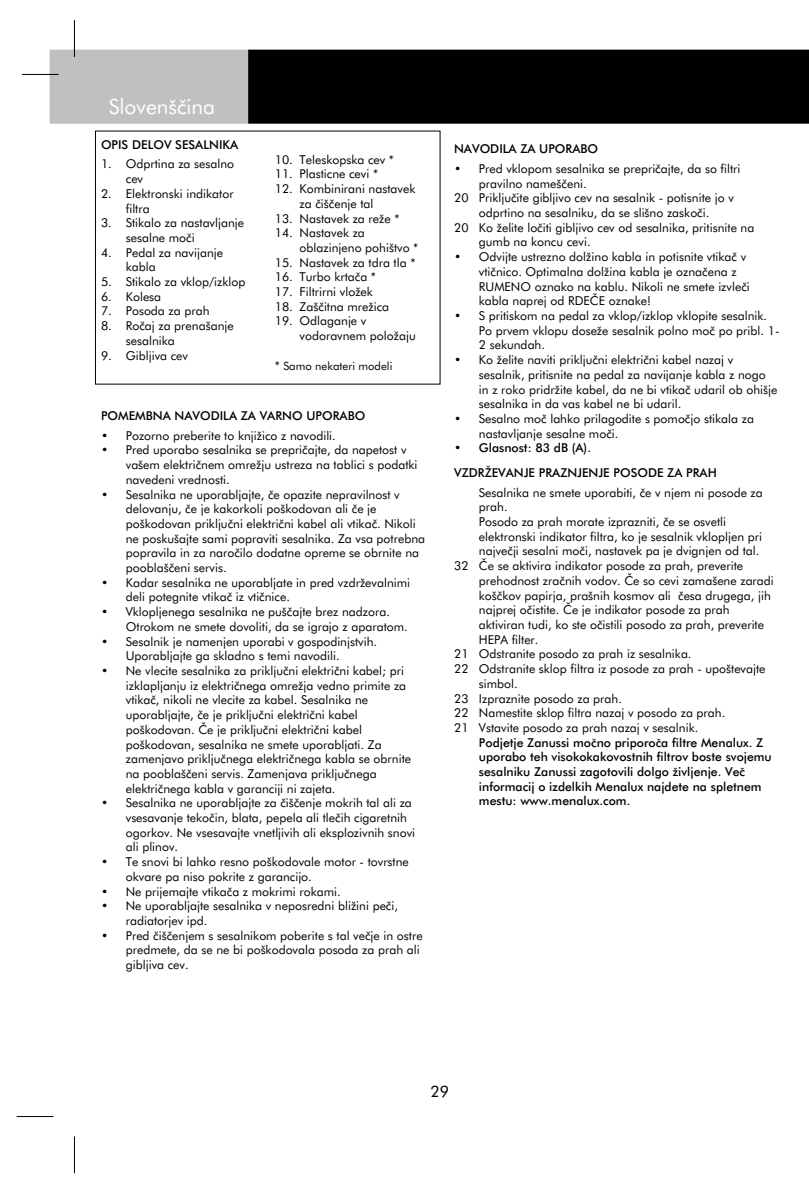
<style>
.page{position:relative;width:809px;height:1191px;background:#fff}
.page>*{position:absolute;margin:0;border:0;box-sizing:border-box;transform-origin:0 0}
.t1{font:21px "Futura Bk HU Book";letter-spacing:-.01em;color:#fff}
.t2{font:15.75px "Futura Bk HU Book";color:#000}
.t3{font:12.25px/14.7px "Futura Bk HU Book";letter-spacing:-.01em;color:#000}
.t4{font:12.25px/14.7px "Futura Med HU Medium";color:#000}
.t5{font:12.25px "Futura Bk HU Book";letter-spacing:-.055em;color:#000}
.t6{font:12.25px "Futura Bk HU Book";letter-spacing:-.035em;color:#000}
.t7{font:12.25px "Futura Bk HU Book";letter-spacing:-.07em;color:#000}
.t8{font:12.25px "Futura Med HU Medium";letter-spacing:-.065em;color:#000}
.t9{font:12.25px "Futura Bk HU Book";letter-spacing:-.08em;color:#000}
.t10{font:12.25px "Futura Med HU Medium";letter-spacing:-.04em;color:#000}
.t11{font:12.25px "Futura Bk HU Book";letter-spacing:.15em;color:#000}
.t12{font:12.25px "Futura Med HU Medium";letter-spacing:-.085em;color:#000}
.t13{font:12.25px "Futura Bk HU Book";letter-spacing:-.12em;color:#000}
.t14{font:12.25px "Futura Bk HU Book";letter-spacing:-.06em;color:#000}
.t15{font:12.25px "Futura Bk HU Book";letter-spacing:-.285em;color:#000}
.t16{font:11.38px "Futura Bk HU Book";color:#000}
.s1{font-size:12.25px}
.s2{font-family:"Futura Bk HU Book"}
</style>
<div class="page">
<div style="left:50px;top:50px;width:198px;height:74px;background:#c0c0c0"></div>
<div style="left:248px;top:50px;width:561px;height:74px;background:#000"></div>
<hr style="left:74px;top:1136px;width:1px;height:37px;background:#000">
<hr style="left:17px;top:1116px;width:36px;height:1px;background:#000">
<hr style="left:22px;top:74px;width:37px;height:1px;background:#000">
<hr style="left:74px;top:20px;width:1px;height:37px;background:#000">
<h1 class="t1" style="left:109px;top:98px;width:108px">Slove nš čina</h1>
<p class="t10" style="left:101px;top:139px;width:138px">O PIS D ELO VSESALNIK A</p>
<p class="t3" style="left:126px;top:158px;width:110px;text-indent:-25px">1. O dprtina za s e s alno ce v</p>
<p class="t3" style="left:126px;top:187px;width:110px;text-indent:-25px">2. Ele k trons k i indik ator fi ltra</p>
<p class="t3" style="left:126px;top:216px;width:117px;text-indent:-25px">3. Stik alo za nas tavljanje se salne m oči</p>
<p class="t3" style="left:126px;top:246px;width:96px;text-indent:-25px">4. Pe dalza navijanje k abla</p>
<p class="t7" style="left:101px;top:277px;width:146px">5. Stik alo za vk lop/izk lop</p>
<p class="t3" style="left:101px;top:290px;width:62px">6. Kolesa</p>
<p class="t3" style="left:101px;top:305px;width:106px">7. Pos oda za prah</p>
<p class="t3" style="left:101px;top:319px;width:131px">8. Ročajza pre naš anje</p>
<p class="t3" style="left:126px;top:334px;width:51px">se salnik a</p>
<p class="t14" style="left:101px;top:350px;width:91px">9 . Gibljiva ce v</p>
<p class="t11" style="left:275px;top:154px;width:126px">10. Teleskopska cev*</p>
<p class="t13" style="left:275px;top:169px;width:110px">11. Plas ticne ce vi *</p>
<p class="t3" style="left:275px;top:182px;width:139px;text-align:center">12. Kom b inirani nas tave k za čiš če nje tal</p>
<p class="t7" style="left:275px;top:213px;width:131px">13. Nas tave k za re že *</p>
<p class="t3" style="left:299px;top:226px;width:125px;text-indent:-25px">14. Nas tave k za<br>oblazinje no poh iš tvo *</p>
<p class="t9" style="left:275px;top:257px;width:147px">15. Nas tave k za tdra tla *</p>
<p class="t5" style="left:275px;top:272px;width:108px">16. Turbo k rtača *</p>
<p class="t5" style="left:275px;top:287px;width:97px">17. Filtrirni vlože k</p>
<p class="t3" style="left:275px;top:300px;width:116px">18. Z aš čitna m re žica<br>19 . O dlaganje v</p>
<p class="t3" style="left:299px;top:329px;width:116px">vodoravne m položaju</p>
<p class="t16" style="left:275px;top:361px;width:123px"><span class="s1">*</span>Sam o ne k ate ri m ode li</p>
<p class="t8" style="left:101px;top:410px;width:262px">PO MEMBNA NAVO D ILA Z A VARNO UPO RABO</p>
<p class="t3" style="left:101px;top:429px;width:238px">• Pozorno pre b e rite to k njižico z navodili.</p>
<p class="t3" style="left:126px;top:444px;width:293px;text-indent:-25px">• Pre d uporabo s e s alnik a s e pre pričajte , da nape tos tv vaš e m e le k trične m om re žju us tre za na tablici s podatk i nave de ni vre dnos ti.</p>
<p class="t3" style="left:126px;top:488px;width:301px;text-indent:-25px">• Se s alnik a ne uporabljajte , če opazite ne pravilnos tv<br>de lovanju, če je k ak ork oli poš k odovan ali če je<br>poš k odovan prik ljučni e le k trični k ab e lali vtik ač. Nik oli ne pos k uš ajte s am i popraviti s e s alnik a. Z a vs a potre bna popravila in za naročilo dodatne opre m e s e ob rnite na pooblaš če ni s e rvis .</p>
<p class="t3" style="left:126px;top:576px;width:286px;text-indent:-25px">• Kadar s e s alnik a ne uporabljate in pre d vzdrže valnim i de li pote gnite vtik ačiz vtičnice .</p>
<p class="t3" style="left:126px;top:605px;width:285px;text-indent:-25px">• Vk loplje ne ga s e s alnik a ne puš čajte b re z nadzora.<br>O trok om ne s m e te dovoliti, da s e igrajo z aparatom .</p>
<p class="t3" style="left:126px;top:635px;width:254px;text-indent:-25px">• Se s alnik je nam e nje n uporab i vgos podinjs tvih .<br>Uporabljajte ga s k ladno s te m i navodili.</p>
<p class="t3" style="left:126px;top:664px;width:284px;text-indent:-25px">• Ne vle cite s e s alnik a za prik ljučni e le k trični k ab e l;pri izk lapljanju iz e le k trične ga om re žja ve dno prim ite za vtik ač, nik oli ne vle cite za k ab e l. Se s alnik a ne uporabljajte , če je prik ljučni e le k trični k ab e l<br>poš k odovan. Č e je prik ljučni e le k trični k ab e l<br>poš k odovan, s e s alnik a ne s m e te uporabljati. Z a<br>zam e njavo prik ljučne ga e le k trične ga k abla s e ob rnite na pooblaš če ni s e rvis . Z am e njava prik ljučne ga<br>e le k trične ga k abla vgaranciji ni zaje ta.</p>
<p class="t3" style="left:126px;top:796px;width:291px;text-indent:-25px">• Se s alnik a ne uporabljajte za čiš če nje m ok rih talali za vs e s avanje te k očin, blata, pe pe la ali tle čih cigare tnih ogork ov. Ne vs e s avajte vne tljivih ali e k s plozivnih s novi ali plinov.</p>
<p class="t3" style="left:126px;top:855px;width:282px;text-indent:-25px">• Te s novi b i lah k o re s no poš k odovale m otor - tovrs tne ok vare pa nis o pok rite z garancijo.</p>
<p class="t5" style="left:101px;top:886px;width:243px">• Ne prije m ajte vtik ača z m ok rim i rok am i.</p>
<p class="t3" style="left:126px;top:899px;width:274px;text-indent:-25px">• Ne uporabljajte s e s alnik a vne pos re dni bližini pe či, radiatorje vipd.</p>
<p class="t3" style="left:126px;top:929px;width:300px;text-indent:-25px">• Pre d čiš če nje m s s e s alnik om pob e rite s talve čje in os tre pre dm e te , da se ne bi pošk odovala posoda za prah ali gibljiva ce v.</p>
<p class="t12" style="left:454px;top:143px;width:141px">NAVO D ILA Z A UPO RABO</p>
<p class="t5" style="left:454px;top:163px;width:288px">• Pre d vk lopom s e s alnik a s e pre pričajte , da s o filtri</p>
<p class="t3" style="left:479px;top:177px;width:111px">pravilno nam e š če ni.</p>
<p class="t3" style="left:454px;top:192px;width:284px">20 Prik ljučite gibljivo ce vna s e s alnik - potis nite jo v</p>
<p class="t3" style="left:479px;top:206px;width:233px">odprtino na s e s alnik u, da s e s liš no zas k oči.</p>
<p class="t3" style="left:454px;top:221px;width:302px">20 Ko že lite ločiti gibljivo ce vod s e s alnik a, pritis nite na</p>
<p class="t3" style="left:479px;top:236px;width:115px">gum b na k oncu ce vi.</p>
<p class="t3" style="left:479px;top:250px;width:273px;text-indent:-25px">• O dvijte us tre zno dolžino k abla in potis nite vtik ačv vtičnico. O ptim alna dolžina k abla je označe na z RUMENO oznak o na k ablu. Nik oli ne s m e te izvle či k abla napre jod RD EČ E oznak e !</p>
<p class="t3" style="left:479px;top:309px;width:301px;text-indent:-25px">• S pritis k om na pe dalza vk lop/izk lop vk lopite s e s alnik .<br>Po prve m vk lopu dos e že s e s alnik polno m očpo pribl. 1-<br>2 sekundah .</p>
<p class="t3" style="left:479px;top:353px;width:297px;text-indent:-25px">• Ko že lite naviti prik ljučni e le k trični k ab e lnazajv<br>s e s alnik , pritis nite na pe dalza navijanje k abla z nogo in z rok o pridržite k ab e l, da ne b i vtik ačudarilob oh iš je se salnik a in da vas k abe lne bi udaril.</p>
<p class="t3" style="left:479px;top:412px;width:276px;text-indent:-25px">• Se s alno m očlah k o prilagodite s pom očjo s tik ala za nas tavljanje s e s alne m oči.</p>
<p class="t4" style="left:454px;top:436px;width:258px;line-height:24.7px"><span class="s2">•</span> Glasnost: 83 dB (A).<br>VZ D RŽEVANJE PRAZ NJENJE PO SO D E Z A PRAH</p>
<p class="t3" style="left:479px;top:486px;width:285px">Se s alnik a ne s m e te uporab iti, če vnje m ni pos ode za</p>
<p class="t3" style="left:479px;top:501px;width:32px">prah .</p>
<p class="t3" style="left:479px;top:515px;width:253px">Pos odo za prah m orate izprazniti, če s e osve tli</p>
<p class="t6" style="left:479px;top:531px;width:285px">e le k trons k i indik ator filtra, k o je s e s alnik vk loplje n pri</p>
<p class="t3" style="left:479px;top:545px;width:286px">najve čji s e s alni m oči, nas tave k pa je dvignje n od tal.</p>
<p class="t3" style="left:454px;top:559px;width:288px">32 Č e s e ak tivira indik ator pos ode za prah , pre ve rite</p>
<p class="t3" style="left:479px;top:574px;width:296px">pre h odnos tzračnih vodov. Č e s o ce vi zam aš e ne zaradi</p>
<p class="t3" style="left:479px;top:589px;width:289px">k oš čk ovpapirja, praš nih k os m ovali če s a druge ga, jih</p>
<p class="t3" style="left:479px;top:603px;width:248px">najpre jočis tite . Č e je indik ator pos ode za prah</p>
<p class="t3" style="left:479px;top:618px;width:284px">ak tiviran tudi, k o s te očis tili pos odo za prah , pre ve rite</p>
<p class="t15" style="left:479px;top:634px;width:63px">H EPA filte r.</p>
<p class="t3" style="left:454px;top:648px;width:240px">21 O ds tranite pos odo za prah iz s e s alnik a.</p>
<p class="t3" style="left:454px;top:662px;width:310px">22 O ds tranite s k lop filtra iz pos ode za prah - upoš te vajte</p>
<p class="t3" style="left:479px;top:677px;width:44px">sim bol.</p>
<p class="t3" style="left:454px;top:692px;width:171px">23 Izpraznite pos odo za prah .</p>
<p class="t3" style="left:454px;top:706px;width:274px">22 Nam e s tite s k lop filtra nazajvpos odo za prah .</p>
<p class="t3" style="left:454px;top:721px;width:247px">21 Vs tavite pos odo za prah nazajvs e s alnik .</p>
<p class="t4" style="left:479px;top:735px;width:293px">Podje tje Z anussi m očno priporoča filtre Me nalux. Z uporabo te h visok ok ak ovostnih filtrovboste svoje m u se salnik u Z anussi zagotovili dolgo življe nje . Ve č inform acijo izde lk ih Me nalux najde te na sple tne m<br>m e stu: w w w .m e nalux.com .</p>
<p class="t2" style="left:430px;top:1084px;width:16px">29</p>
</div>
